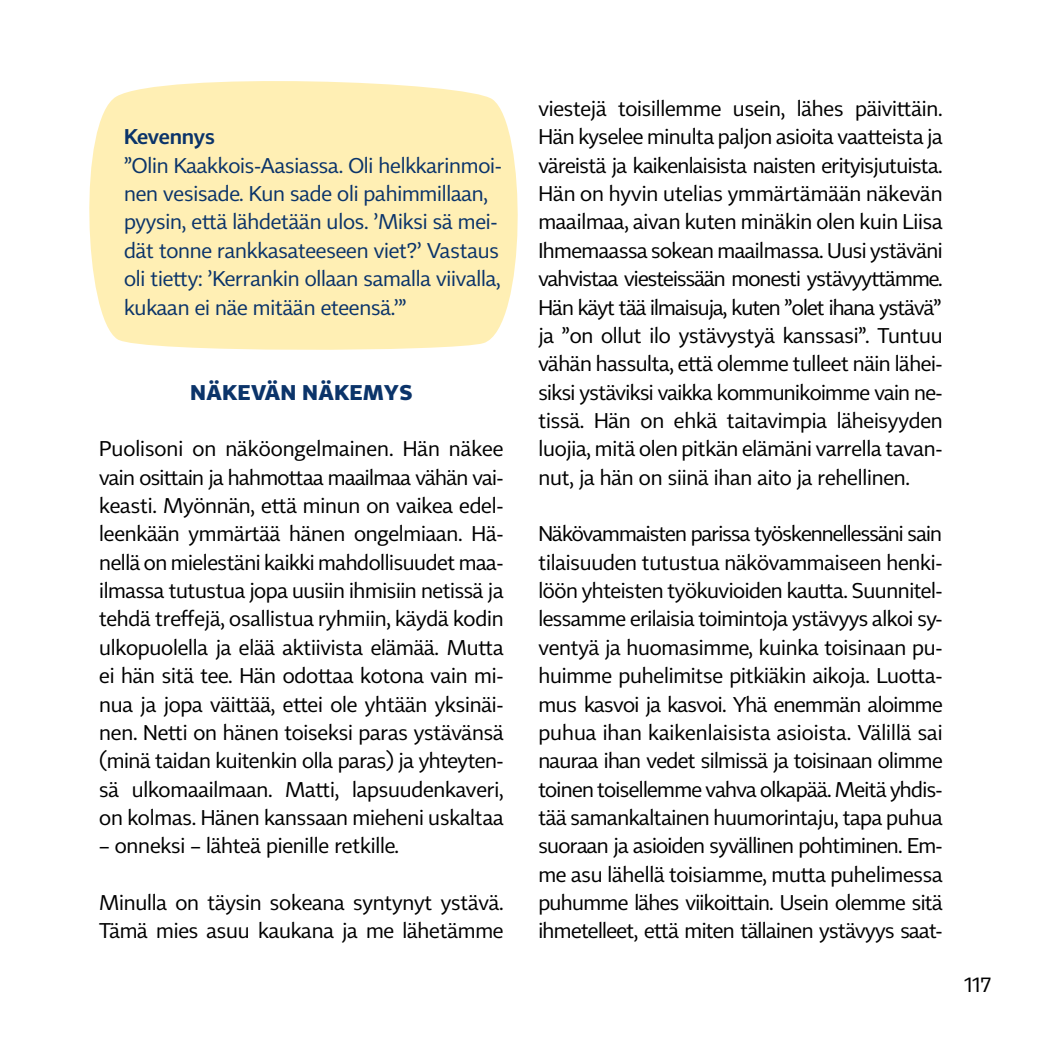
<style>
.page{position:relative;width:1042px;height:1042px;background:#fff}
.page>*{position:absolute;margin:0;border:0;box-sizing:border-box;transform-origin:0 0}
.t1{font:21px/28.3px "Tabac Sans";letter-spacing:-.02em;color:#000}
.t2{font:21px/28.3px "Tabac Sans";letter-spacing:-.01em;color:#0b346a}
.t3{font:21px/28.3px "Tabac Sans";letter-spacing:-.04em;color:#000}
.t4{font:21px/28.3px "Tabac Sans";color:#000}
.t5{font:700 21px "Tabac Sans";letter-spacing:.03em;color:#0b346a}
.t6{font:600 21px "Tabac Sans";letter-spacing:-.01em;color:#0b346a}
</style>
<div class="page">
<div style="left:89px;top:81px;width:429px;height:269px;background:#ffefb4"></div>
<p class="t6" style="left:124px;top:124px;width:92px">Kevennys</p>
<p class="t2" style="left:124px;top:151px;width:379px">”Olin Kaakkois-Aasiassa. Oli helkkarinmoi&shy;nen vesisade. Kun sade oli pahimmillaan, pyysin, että lähdetään ulos. ’Miksi sä mei&shy;dät tonne rankkasateeseen viet?’ Vastaus oli tietty: ’Kerrankin ollaan samalla viivalla, kukaan ei näe mitään eteensä.’”</p>
<h3 class="t5" style="left:190px;top:379px;width:223px">NÄKEVÄN NÄKEMYS</h3>
<p class="t4" style="left:99px;top:435px;width:406px">Puolisoni on näköongelmainen. Hän näkee vain osittain ja hahmottaa maailmaa vähän vai-</p>
<p class="t1" style="left:99px;top:492px;width:406px;text-align:justify">keasti. Myönnän, että minun on vaikea edel&shy;leenkään ymmärtää hänen ongelmiaan. Hä&shy;nellä on mielestäni kaikki mahdollisuudet maa-</p>
<p class="t1" style="left:99px;top:577px;width:406px;text-align:justify">ilmassa tutustua jopa uusiin ihmisiin netissä ja tehdä treffejä, osallistua ryhmiin, käydä kodin ulkopuolella ja elää aktiivista elämää. Mutta ei hän sitä tee. Hän odottaa kotona vain mi&shy;nua ja jopa väittää, ettei ole yhtään yksinäi&shy;nen. Netti on hänen toiseksi paras ystävänsä (minä taidan kuitenkin olla paras) ja yhteyten-</p>
<p class="t1" style="left:99px;top:775px;width:406px">sä ulkomaailmaan. Matti, lapsuudenkaveri, on kolmas. Hänen kanssaan mieheni uskaltaa</p>
<p class="t1" style="left:99px;top:832px;width:301px">– onneksi – lähteä pienille retkille.</p>
<p class="t1" style="left:99px;top:888px;width:406px">Minulla on täysin sokeana syntynyt ystävä.<br>Tämä mies asuu kaukana ja me lähetämme</p>
<p class="t1" style="left:538px;top:95px;width:406px">viestejä toisillemme usein, lähes päivittäin.<br>Hän kyselee minulta paljon asioita vaatteista ja</p>
<p class="t1" style="left:538px;top:151px;width:406px">väreistä ja kaikenlaisista naisten erityisjutuista.<br>Hän on hyvin utelias ymmärtämään näkevän</p>
<p class="t1" style="left:538px;top:208px;width:406px">maailmaa, aivan kuten minäkin olen kuin Liisa</p>
<p class="t1" style="left:538px;top:236px;width:406px">Ihmemaassa sokean maailmassa. Uusi ystäväni</p>
<p class="t3" style="left:538px;top:265px;width:406px">vahvistaa viesteissään monesti ystävyyttämme.<br>Hän käyt tää ilmaisuja, kuten ”olet ihana ystävä”</p>
<p class="t1" style="left:538px;top:321px;width:406px">ja ”on ollut ilo ystävystyä kanssasi”. Tuntuu vähän hassulta, että olemme tulleet näin lähei-</p>
<p class="t1" style="left:538px;top:378px;width:406px">siksi ystäviksi vaikka kommunikoimme vain ne-</p>
<p class="t1" style="left:538px;top:406px;width:406px">tissä. Hän on ehkä taitavimpia läheisyyden luojia, mitä olen pitkän elämäni varrella tavan-</p>
<p class="t1" style="left:538px;top:463px;width:373px">nut, ja hän on siinä ihan aito ja rehellinen.</p>
<p class="t3" style="left:538px;top:520px;width:405px">Näkövammaisten parissa työskennellessäni sain</p>
<p class="t1" style="left:538px;top:548px;width:406px">tilaisuuden tutustua näkövammaiseen henki-</p>
<p class="t1" style="left:538px;top:577px;width:406px">löön yhteisten työkuvioiden kautta. Suunnitel-</p>
<p class="t1" style="left:538px;top:605px;width:406px">lessamme erilaisia toimintoja ystävyys alkoi sy-</p>
<p class="t1" style="left:538px;top:633px;width:406px;text-align:justify">ventyä ja huomasimme, kuinka toisinaan pu&shy;huimme puhelimitse pitkiäkin aikoja. Luotta&shy;mus kasvoi ja kasvoi. Yhä enemmän aloimme puhua ihan kaikenlaisista asioista. Välillä sai nauraa ihan vedet silmissä ja toisinaan olimme toinen toisellemme vahva olkapää. Meitä yhdis-</p>
<p class="t1" style="left:538px;top:803px;width:406px">tää samankaltainen huumorintaju, tapa puhua</p>
<p class="t1" style="left:538px;top:832px;width:406px">suoraan ja asioiden syvällinen pohtiminen. Em&shy;me asu lähellä toisiamme, mutta puhelimessa</p>
<p class="t1" style="left:538px;top:888px;width:406px">puhumme lähes viikoittain. Usein olemme sitä ihmetelleet, että miten tällainen ystävyys saat-</p>
<p class="t1" style="left:964px;top:970px;width:28px">117</p>
</div>
